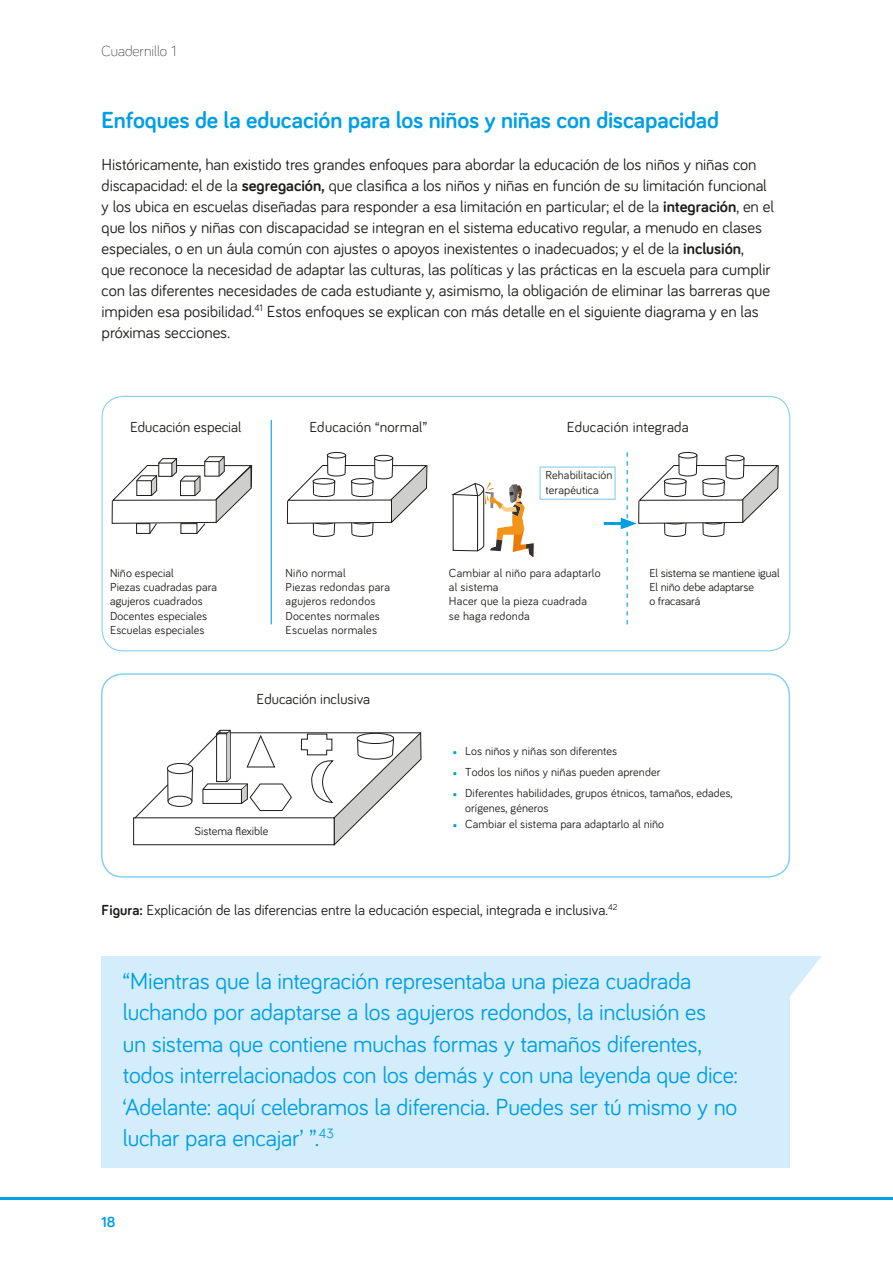
<style>
.page{position:relative;width:893px;height:1263px;background:#fff}
.page>*{position:absolute;margin:0;border:0;box-sizing:border-box;transform-origin:0 0}
.t1{font:24px/31.5px "Bariol";letter-spacing:-.01em;color:#009fe3}
.t2{font:700 24px "Bariol";letter-spacing:-.005em;color:#009fe3}
.t3{font:16.5px/21px "Bariol";letter-spacing:-.005em;color:#1d1d1b}
.t4{font:15px "Bariol";color:#1d1d1b}
.t5{font:300 15px "Bariol";color:#1d1d1b}
.t6{font:700 15px "Bariol";color:#009fe3}
.t7{font:12px/14.4px "Bariol";letter-spacing:.01em;color:#1d1d1b}
.t8{font:12px/14.4px "Bariol";letter-spacing:-.01em;color:#1d1d1b}
.s1{font-weight:700}
.s2{font-weight:700;color:#009fe3}
</style>
<div class="page">
<div style="left:102px;top:956px;width:688px;height:211px;background:#d4edfc"></div>
<svg style="left:790px;top:956px;width:32px;height:40px"></svg>
<div style="left:101px;top:396px;width:689px;height:255px;border:1px solid #83d0f5;border-radius:21px"></div>
<hr style="left:271px;top:420px;width:1px;height:204px;background:#009fe3">
<hr style="left:604px;top:522px;width:22px;height:3px;background:#009fe3">
<div style="left:101px;top:673px;width:689px;height:205px;border:1px solid #83d0f5;border-radius:21px"></div>
<svg style="left:111px;top:456px;width:142px;height:78px"></svg>
<div style="left:167px;top:763px;width:26px;height:11px;border:1px solid #1d1d1b;border-radius:50%"></div>
<div style="left:168px;top:796px;width:24px;height:11px;border:1px solid #1d1d1b;border-radius:50%"></div>
<hr style="left:167px;top:770px;width:1px;height:31px;background:#1d1d1b">
<div style="left:133px;top:817px;width:202px;height:28px;border:1px solid #1d1d1b"></div>
<svg style="left:134px;top:784px;width:35px;height:35px"></svg>
<div style="left:327px;top:452px;width:19px;height:6px;border:1px solid #1d1d1b;border-radius:50%"></div>
<svg style="left:287px;top:454px;width:141px;height:83px"></svg>
<svg style="left:621px;top:452px;width:158px;height:172px"></svg>
<svg style="left:452px;top:482px;width:82px;height:75px"></svg>
<div style="left:539px;top:466px;width:77px;height:34px;border:1px solid #83d0f5"></div>
<svg style="left:187px;top:729px;width:235px;height:117px"></svg>
<hr style="left:0;top:1197px;width:893px;height:3px;background:#009fe3">
<p class="t5" style="left:102px;top:41px;width:76px">Cuadernillo 1</p>
<h1 class="t2" style="left:102px;top:103px;width:619px">Enfoques de la educación para los niños y niñas con discapacidad</h1>
<p class="t3" style="left:102px;top:153px;width:674px">Históricamente, han existido tres grandes enfoques para abordar la educación de los niños y niñas con discapacidad: el de la <span class="s1">segregación,</span> que clasifica a los niños y niñas en función de su limitación funcional y los ubica en escuelas diseñadas para responder a esa limitación en particular; el de la <span class="s1">integración</span>, en el que los niños y niñas con discapacidad se integran en el sistema educativo regular, a menudo en clases especiales, o en un áula común con ajustes o apoyos inexistentes o inadecuados; y el de la <span class="s1">inclusión</span>,<br>que reconoce la necesidad de adaptar las culturas, las políticas y las prácticas en la escuela para cumplir con las diferentes necesidades de cada estudiante y, asimismo, la obligación de eliminar las barreras que impiden esa posibilidad.<sup>41</sup> Estos enfoques se explican con más detalle en el siguiente diagrama y en las próximas secciones.</p>
<p class="t4" style="left:130px;top:417px;width:113px">Educación especial</p>
<p class="t4" style="left:309px;top:417px;width:119px">Educación “normal”</p>
<p class="t4" style="left:567px;top:417px;width:124px">Educación integrada</p>
<p class="t7" style="left:545px;top:467px;width:68px">Rehabilitación terapéutica</p>
<p class="t7" style="left:110px;top:565px;width:108px">Niño especial<br>Piezas cuadradas para agujeros cuadrados<br>Docentes especiales<br>Escuelas especiales</p>
<p class="t8" style="left:649px;top:565px;width:132px">El sistema se mantiene igual<br>El niño debe adaptarse<br>o fracasará</p>
<p class="t7" style="left:286px;top:565px;width:106px">Niño normal<br>Piezas redondas para agujeros redondos<br>Docentes normales<br>Escuelas normales</p>
<p class="t7" style="left:449px;top:565px;width:153px">Cambiar al niño para adaptarlo al sistema<br>Hacer que la pieza cuadrada se haga redonda</p>
<p class="t4" style="left:257px;top:689px;width:115px">Educación inclusiva</p>
<p class="t7" style="left:194px;top:823px;width:75px">Sistema flexible</p>
<p class="t7" style="left:453px;top:743px;width:166px"><span class="s2">•</span> Los niños y niñas son diferentes</p>
<p class="t7" style="left:453px;top:764px;width:209px"><span class="s2">•</span> Todos los niños y niñas pueden aprender</p>
<p class="t7" style="left:465px;top:785px;width:269px;text-indent:-13px"><span class="s2">•</span> Diferentes habilidades, grupos étnicos, tamaños, edades, orígenes, géneros</p>
<p class="t7" style="left:453px;top:816px;width:213px"><span class="s2">•</span> Cambiar el sistema para adaptarlo al niño</p>
<p class="t4" style="left:102px;top:900px;width:517px"><span class="s1">Figura:</span> Explicación de las diferencias entre la educación especial, integrada e inclusiva.<sup>42</sup></p>
<p class="t1" style="left:123px;top:964px;width:616px">“Mientras que la integración representaba una pieza cuadrada luchando por adaptarse a los agujeros redondos, la inclusión es<br>un sistema que contiene muchas formas y tamaños diferentes, todos interrelacionados con los demás y con una leyenda que dice: ‘Adelante: aquí celebramos la diferencia. Puedes ser tú mismo y no luchar para encajar’ ”.<sup>43</sup></p>
<p class="t6" style="left:102px;top:1212px;width:15px">18</p>
</div>
